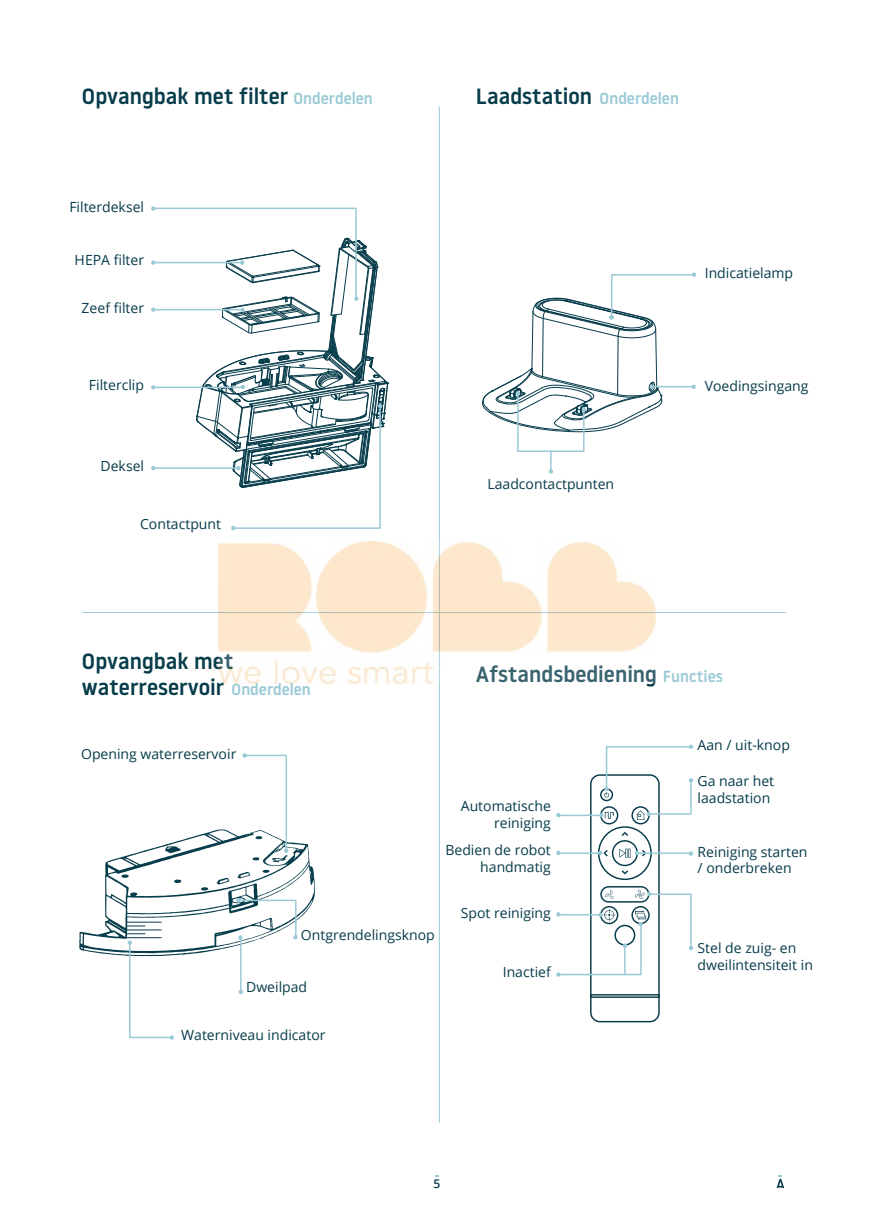
<style>
.page{position:relative;width:874px;height:1225px;background:#fff}
.page>*{position:absolute;margin:0;border:0;box-sizing:border-box;transform-origin:0 0}
.t1{font:500 22px/26.4px "Noway";color:#073c4b}
.t2{font:500 16px "Noway";color:#9bcad7}
.t3{font:14px/16.8px "Open Sans";color:#073c4b}
.t4{font:600 12px "Open Sans";color:#073c4b}
</style>
<div class="page">
<svg style="left:776px;top:1175px;width:7px;height:13px"></svg>
<hr style="left:439px;top:106px;width:1px;height:1016px;background:#9bcad7">
<hr style="left:558px;top:814px;width:42px;height:2px;background:#9bcad7">
<hr style="left:558px;top:852px;width:42px;height:2px;background:#9bcad7">
<hr style="left:558px;top:914px;width:42px;height:1px;background:#9bcad7">
<hr style="left:558px;top:973px;width:82px;height:2px;background:#9bcad7">
<hr style="left:82px;top:612px;width:703px;height:1px;background:#9bcad7">
<svg style="left:482px;top:272px;width:214px;height:201px"></svg>
<svg style="left:151px;top:206px;width:238px;height:324px"></svg>
<svg style="left:79px;top:753px;width:236px;height:286px"></svg>
<svg style="left:556px;top:813px;width:4px;height:4px"></svg>
<svg style="left:556px;top:850px;width:4px;height:5px"></svg>
<svg style="left:556px;top:912px;width:4px;height:4px"></svg>
<svg style="left:589px;top:744px;width:103px;height:278px"></svg>
<img style="left:218px;top:541px;width:437px;height:142px">
<h1 class="t1" style="left:82px;top:83px;width:208px">Opvangbak met filter</h1>
<h1 class="t1" style="left:475px;top:83px;width:118px">Laadstation</h1>
<p class="t2" style="left:293px;top:87px;width:81px">Onderdelen</p>
<p class="t2" style="left:599px;top:87px;width:81px">Onderdelen</p>
<p class="t3" style="left:69px;top:198px;width:76px">Filterdeksel</p>
<p class="t3" style="left:75px;top:252px;width:71px">HEPA filter</p>
<p class="t3" style="left:82px;top:299px;width:64px">Zeef filter</p>
<p class="t3" style="left:89px;top:376px;width:57px">Filterclip</p>
<p class="t3" style="left:100px;top:457px;width:45px">Deksel</p>
<p class="t3" style="left:140px;top:515px;width:82px">Contactpunt</p>
<p class="t3" style="left:487px;top:475px;width:128px">Laadcontactpunten</p>
<p class="t3" style="left:704px;top:264px;width:90px">Indicatielamp</p>
<p class="t3" style="left:704px;top:377px;width:105px">Voedingsingang</p>
<h1 class="t1" style="left:82px;top:647px;width:153px">Opvangbak met waterreservoir</h1>
<p class="t2" style="left:231px;top:678px;width:81px">Onderdelen</p>
<h1 class="t1" style="left:475px;top:660px;width:182px">Afstandsbediening</h1>
<p class="t2" style="left:662px;top:665px;width:61px">Functies</p>
<p class="t3" style="left:81px;top:745px;width:157px">Opening waterreservoir</p>
<p class="t3" style="left:460px;top:797px;width:91px;text-align:right">Automatische reiniging</p>
<p class="t3" style="left:445px;top:841px;width:107px;text-align:right">Bedien de robot handmatig</p>
<p class="t3" style="left:301px;top:926px;width:135px">Ontgrendelingsknop</p>
<p class="t3" style="left:246px;top:978px;width:62px">Dweilpad</p>
<p class="t3" style="left:181px;top:1026px;width:146px">Waterniveau indicator</p>
<p class="t3" style="left:460px;top:903px;width:92px">Spot reiniging</p>
<p class="t3" style="left:502px;top:962px;width:50px">Inactief</p>
<p class="t3" style="left:697px;top:736px;width:94px">Aan / uit-knop</p>
<p class="t3" style="left:697px;top:772px;width:78px">Ga naar het laadstation</p>
<p class="t3" style="left:697px;top:842px;width:111px">Reiniging starten / onderbreken</p>
<p class="t3" style="left:697px;top:939px;width:117px">Stel de zuig- en dweilintensiteit in</p>
<p class="t4" style="left:433px;top:1175px;width:8px">5</p>
</div>
